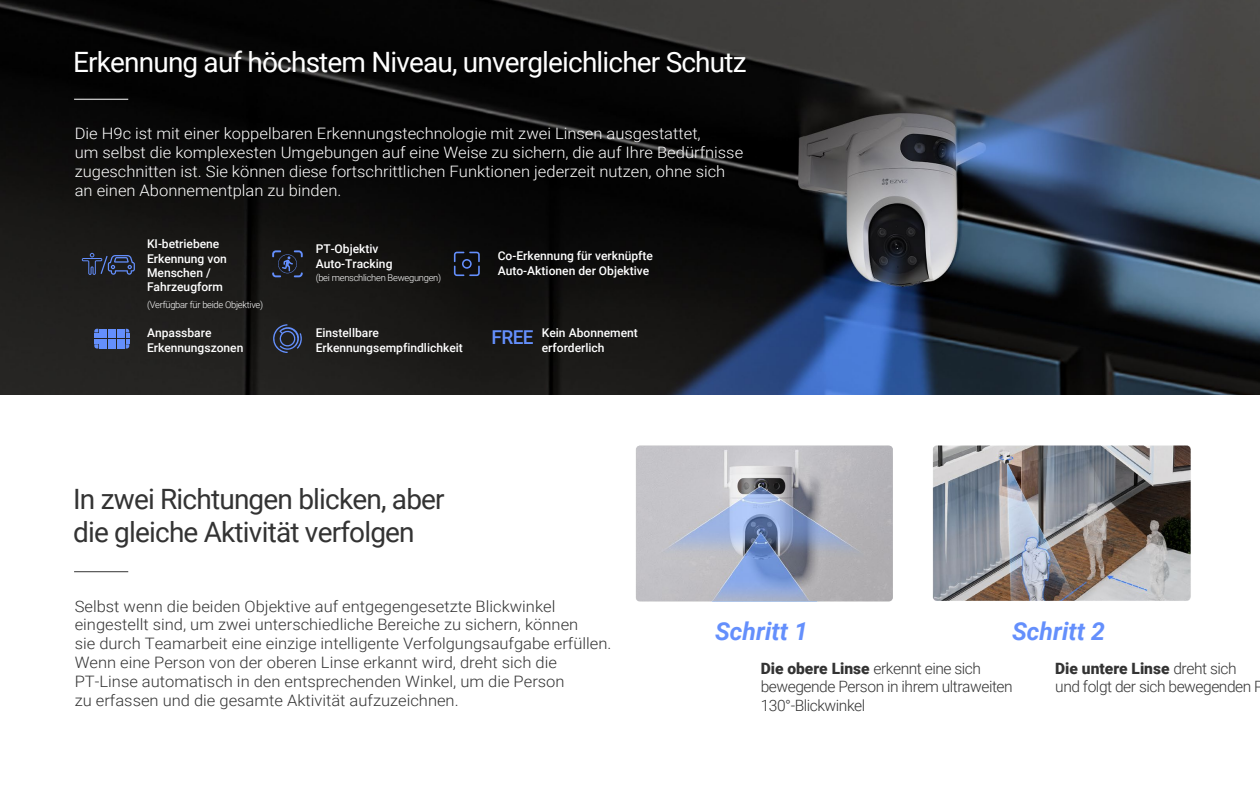
<style>
.page{position:relative;width:1260px;height:788px;background:#fff}
.page>*{position:absolute;margin:0;border:0;box-sizing:border-box;transform-origin:0 0}
.t1{font:28px/33.6px "Roboto";letter-spacing:-.03em;color:#333}
.t2{font:28px "Roboto";letter-spacing:-.03em;color:#fff}
.t3{font:italic 700 24.76px "Roboto";color:#648ffc}
.t4{font:500 19.07px "Roboto";color:#648ffc}
.t5{font:300 15.75px/18.9px "Roboto";color:#333;scale:1.05 1}
.t6{font:300 15.75px/18.9px "Roboto";color:#fff;scale:1.05 1}
.t7{font:300 15.58px/18.7px "Roboto";letter-spacing:-.03em;color:#333}
.t8{font:500 12.08px/14.4px "Roboto";color:#fff}
.t9{font:300 9.36px "Roboto";letter-spacing:-.03em;color:#fff}
.s1{font-weight:900}
</style>
<div class="page">
<hr style="left:74px;top:571px;width:54px;height:1px;background:#333">
<img style="left:0;top:0;width:1260px;height:394px">
<hr style="left:74px;top:99px;width:54px;height:1px;background:#fff">
<svg style="left:82px;top:253px;width:53px;height:22px"></svg>
<svg style="left:272px;top:250px;width:31px;height:27px"></svg>
<svg style="left:454px;top:252px;width:26px;height:24px"></svg>
<svg style="left:273px;top:324px;width:29px;height:29px"></svg>
<img style="left:636px;top:445px;width:555px;height:156px">
<svg style="left:94px;top:329px;width:35px;height:19px"></svg>
<img style="left:637px;top:445px;width:256px;height:156px">
<h1 class="t2" style="left:73px;top:43px;width:675px">Erkennung auf höchstem Niveau, unvergleichlicher Schutz</h1>
<p class="t6" style="left:75px;top:123px;width:638px">Die H9c ist mit einer koppelbaren Erkennungstechnologie mit zwei Linsen ausgestattet,<br>um selbst die komplexesten Umgebungen auf eine Weise zu sichern, die auf Ihre Bedürfnisse zugeschnitten ist. Sie können diese fortschrittlichen Funktionen jederzeit nutzen, ohne sich an einen Abonnementplan zu binden.</p>
<p class="t8" style="left:147px;top:236px;width:81px">KI-betriebene<br>Erkennung von<br>Menschen /<br>Fahrzeugform</p>
<p class="t9" style="left:147px;top:298px;width:118px">(Verfügbar für beide Objektive)</p>
<p class="t8" style="left:316px;top:241px;width:78px">PT-Objektiv<br>Auto-Tracking</p>
<p class="t9" style="left:316px;top:271px;width:127px">(bei menschlichen Bewegungen)</p>
<p class="t8" style="left:498px;top:248px;width:157px">Co-Erkennung für verknüpfte<br>Auto-Aktionen der Objektive</p>
<p class="t8" style="left:147px;top:325px;width:98px">Anpassbare<br>Erkennungszonen</p>
<p class="t8" style="left:316px;top:325px;width:149px">Einstellbare<br>Erkennungsempfindlichkeit</p>
<p class="t8" style="left:542px;top:325px;width:98px">Kein Abonnement erforderlich</p>
<p class="t4" style="left:491px;top:324px;width:44px">FREE</p>
<h1 class="t1" style="left:73px;top:481px;width:373px">In zwei Richtungen blicken, aber die gleiche Aktivität verfolgen</h1>
<p class="t5" style="left:75px;top:596px;width:513px">Selbst wenn die beiden Objektive auf entgegengesetzte Blickwinkel eingestellt sind, um zwei unterschiedliche Bereiche zu sichern, können<br>sie durch Teamarbeit eine einzige intelligente Verfolgungsaufgabe erfüllen.<br>Wenn eine Person von der oberen Linse erkannt wird, dreht sich die PT-Linse automatisch in den entsprechenden Winkel, um die Person<br>zu erfassen und die gesamte Aktivität aufzuzeichnen.</p>
<h2 class="t3" style="left:715px;top:613px;width:95px">Schritt 1</h2>
<h2 class="t3" style="left:1012px;top:613px;width:95px">Schritt 2</h2>
<p class="t7" style="left:761px;top:658px;width:254px"><span class="s1">Die obere Linse</span> erkennt eine sich bewegende Person in ihrem ultraweiten<br>130°-Blickwinkel</p>
<p class="t7" style="left:1055px;top:658px;width:210px"><span class="s1">Die untere Linse</span> dreht sich und folgt der sich bewegenden P</p>
</div>
